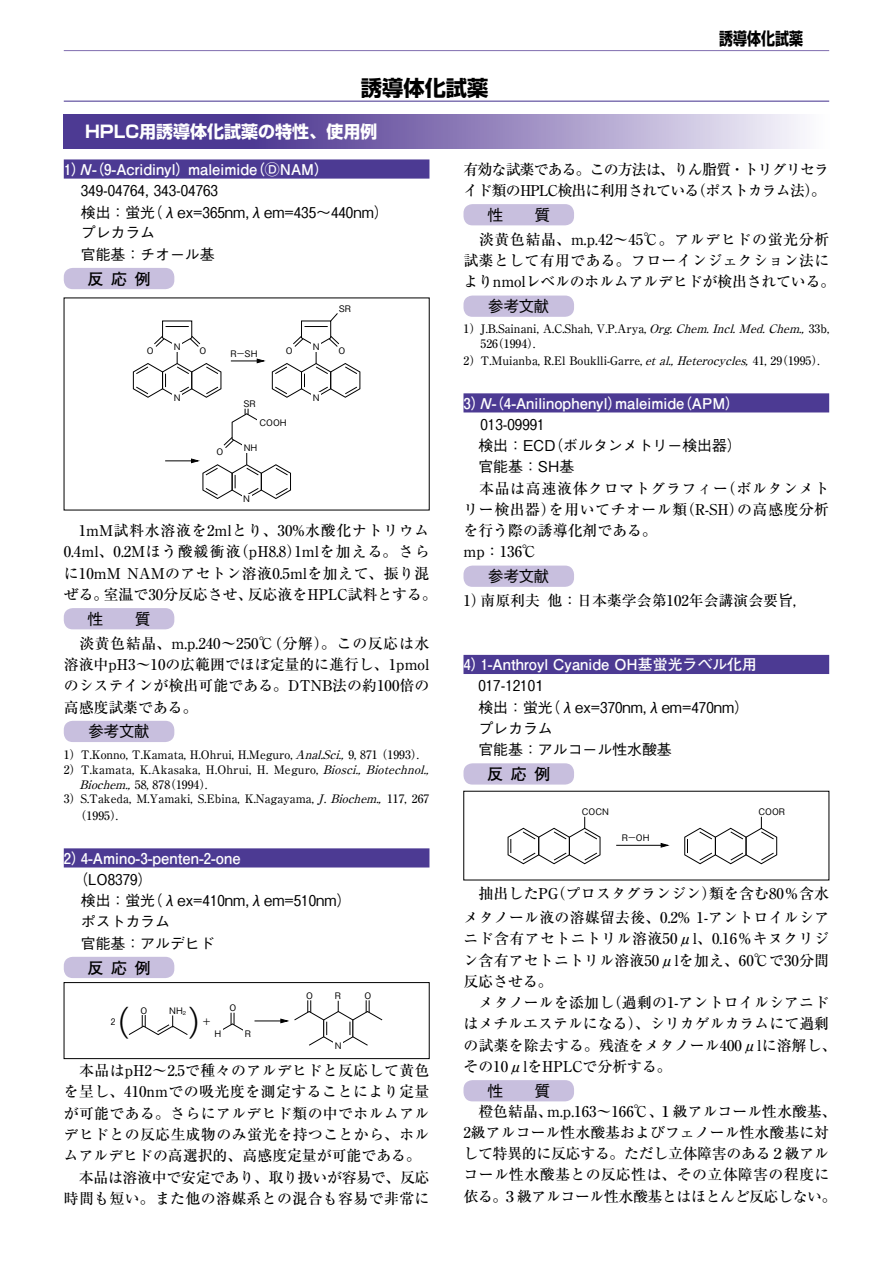
<style>
.page{position:relative;width:893px;height:1263px;background:#fff}
.page>*{position:absolute;margin:0;border:0;box-sizing:border-box;transform-origin:0 0}
.t1{font:300 expanded 34.5px "Shin Go Pro";color:#000}
.t2{font:700 21.3px "Shin Go Pr 5";color:#000}
.t3{font:700 16.95px "Shin Go Pr 5";color:#fff}
.t4{font:700 16.95px "Shin Go Pr 5";letter-spacing:.005em;color:#000;scale:.82 1}
.t5{font:500 15.9px "Gothic BBB Pr 5";letter-spacing:-.05em;color:#000}
.t6{font:700 15.9px "Futo Go B101 Pr 5";letter-spacing:.48em;color:#000}
.t7{font:500 14.85px/21.3px "Ryumin Pr 5";letter-spacing:.005em;color:#000}
.t8{font:500 14.85px/21.3px "Ryumin Pr 5";letter-spacing:.025em;color:#000}
.t9{font:500 14.85px/21.3px "Gothic BBB Pr 5";color:#000}
.t10{font:700 14.85px "Futo Go B101 Pr 5";color:#fff}
.t11{font:500 14.85px/21.3px "Ryumin Pr 5";letter-spacing:.035em;color:#000}
.t12{font:500 14.85px/21.3px "Ryumin Pr 5";letter-spacing:-.05em;color:#000}
.t13{font:500 11.7px/14.9px "Ryumin Pr 5";color:#000}
.t14{font:500 9px "Gothic BBB Pro";color:#000}
.s1{font-style:italic}
</style>
<div class="page">
<hr style="left:64px;top:101px;width:765px;height:1px;background:#4c3a93">
<svg style="left:64px;top:115px;width:736px;height:34px;background:#8a7bb7"></svg>
<div style="left:64px;top:159px;width:365px;height:20px;background:#4c3a93"></div>
<div style="left:64px;top:848px;width:365px;height:19px;background:#4c3a93"></div>
<div style="left:64px;top:268px;width:110px;height:21px;background:#c8bfde;border-radius:9px"></div>
<div style="left:64px;top:608px;width:110px;height:21px;background:#c8bfde;border-radius:9px"></div>
<div style="left:64px;top:721px;width:110px;height:21px;background:#c8bfde;border-radius:9px"></div>
<div style="left:64px;top:957px;width:110px;height:21px;background:#c8bfde;border-radius:9px"></div>
<svg style="left:223px;top:1013px;width:20px;height:18px"></svg>
<hr style="left:254px;top:1020px;width:30px;height:1px;background:#000">
<svg style="left:280px;top:1000px;width:102px;height:46px"></svg>
<svg style="left:128px;top:1015px;width:60px;height:21px"></svg>
<div style="left:64px;top:982px;width:365px;height:77px;border:1px solid #000"></div>
<svg style="left:133px;top:320px;width:89px;height:78px"></svg>
<div style="left:173px;top:342px;width:9px;height:9px;background:#fff"></div>
<div style="left:173px;top:393px;width:9px;height:9px;background:#fff"></div>
<svg style="left:231px;top:313px;width:130px;height:85px"></svg>
<hr style="left:165px;top:460px;width:30px;height:1px;background:#000">
<svg style="left:191px;top:409px;width:100px;height:90px"></svg>
<div style="left:463px;top:393px;width:366px;height:19px;background:#4c3a93"></div>
<div style="left:463px;top:655px;width:366px;height:19px;background:#4c3a93"></div>
<div style="left:463px;top:204px;width:111px;height:21px;background:#c8bfde;border-radius:9px"></div>
<div style="left:463px;top:296px;width:111px;height:21px;background:#c8bfde;border-radius:9px"></div>
<div style="left:463px;top:566px;width:111px;height:21px;background:#c8bfde;border-radius:9px"></div>
<div style="left:463px;top:763px;width:111px;height:21px;background:#c8bfde;border-radius:9px"></div>
<hr style="left:616px;top:845px;width:48px;height:1px;background:#000">
<svg style="left:660px;top:843px;width:10px;height:5px"></svg>
<svg style="left:508px;top:817px;width:93px;height:48px"></svg>
<svg style="left:684px;top:817px;width:93px;height:48px"></svg>
<div style="left:463px;top:1080px;width:111px;height:21px;background:#c8bfde;border-radius:9px"></div>
<hr style="left:64px;top:50px;width:765px;height:1px;background:#816eb0">
<p class="t4" style="left:719px;top:25px;width:104px">誘導体化試薬</p>
<h2 class="t2" style="left:361px;top:71px;width:129px">誘導体化試薬</h2>
<p class="t3" style="left:85px;top:118px;width:294px">HPLC用誘導体化試薬の特性、使用例</p>
<p class="t10" style="left:64px;top:157px;width:267px">1）<span class="s1">N</span>-（9-Acridinyl）maleimide（ⒹNAM）</p>
<p class="t9" style="left:81px;top:178px;width:309px;line-height:22.4px">349-04764, 343-04763<br>検出：蛍光（λex=365nm,λem=435〜440nm）</p>
<p class="t9" style="left:81px;top:221px;width:135px">プレカラム<br>官能基：チオール基</p>
<p class="t6" style="left:88px;top:266px;width:65px">反応例</p>
<p class="t12" style="left:463px;top:157px;width:367px">有効な試薬である。この方法は、りん脂質・トリグリセライド類のHPLC検出に利用されている（ポストカラム法）。</p>
<p class="t5" style="left:487px;top:202px;width:65px">性　　質</p>
<p class="t8" style="left:463px;top:228px;width:373px">　淡黄色結晶、m.p.42〜45℃。アルデヒドの蛍光分析試薬として有用である。フローインジェクション法によりnmolレベルのホルムアルデヒドが検出されている。</p>
<p class="t5" style="left:488px;top:293px;width:63px">参考文献</p>
<p class="t13" style="left:480px;top:321px;width:350px;text-indent:-17px">1）J.B.Sainani, A.C.Shah, V.P.Arya, <span class="s1">Org.Chem.Incl.Med.Chem.,</span>33b,<br>526（1994）.</p>
<p class="t13" style="left:463px;top:352px;width:361px">2）T.Muianba, R.El Bouklli-Garre, <span class="s1">etal.,Heterocycles,</span>41, 29（1995）.</p>
<p class="t10" style="left:463px;top:391px;width:278px">3）<span class="s1">N</span>-（4-Anilinophenyl）maleimide（APM）</p>
<p class="t9" style="left:463px;top:412px;width:280px;text-indent:17px">013-09991<br>　検出：ECD（ボルタンメトリー検出器）　官能基：SH基</p>
<p class="t11" style="left:463px;top:476px;width:367px">　本品は高速液体クロマトグラフィー（ボルタンメトリー検出器）を用いてチオール類（R-SH）の高感度分析を行う際の誘導化剤である。<br>mp：136℃</p>
<p class="t5" style="left:488px;top:563px;width:63px">参考文献</p>
<p class="t7" style="left:463px;top:589px;width:334px">1）南原利夫他：日本薬学会第102年会講演会要旨,</p>
<p class="t14" style="left:339px;top:302px;width:14px">SR</p>
<p class="t14" style="left:174px;top:340px;width:8px">N</p>
<p class="t14" style="left:313px;top:340px;width:8px">N</p>
<p class="t14" style="left:147px;top:343px;width:8px">O</p>
<p class="t14" style="left:200px;top:343px;width:8px">O</p>
<p class="t14" style="left:286px;top:343px;width:8px">O</p>
<p class="t14" style="left:338px;top:343px;width:8px">O</p>
<p class="t14" style="left:230px;top:346px;width:28px">R－SH</p>
<p class="t14" style="left:174px;top:390px;width:8px">N</p>
<p class="t14" style="left:313px;top:390px;width:8px">N</p>
<p class="t14" style="left:243px;top:397px;width:14px">SR</p>
<p class="t14" style="left:259px;top:415px;width:29px">COOH</p>
<p class="t14" style="left:244px;top:441px;width:15px">NH</p>
<p class="t14" style="left:216px;top:445px;width:8px">O</p>
<p class="t14" style="left:243px;top:491px;width:8px">N</p>
<p class="t7" style="left:64px;top:519px;width:375px">　1mM試料水溶液を2mlとり、30%水酸化ナトリウム0.4ml、0.2Mほう酸緩衝液（pH8.8）1mlを加える。さらに10mM NAMのアセトン溶液0.5mlを加えて、振り混ぜる。室温で30分反応させ、反応液をHPLC試料とする。</p>
<p class="t5" style="left:88px;top:606px;width:65px">性　　質</p>
<p class="t7" style="left:64px;top:631px;width:367px;text-align:justify">　淡黄色結晶、m.p.240〜250℃（分解）。この反応は水溶液中pH3〜10の広範囲でほぼ定量的に進行し、1pmolのシステインが検出可能である。DTNB法の約100倍の高感度試薬である。</p>
<p class="t5" style="left:88px;top:719px;width:63px">参考文献</p>
<p class="t13" style="left:64px;top:746px;width:360px">1）T.Konno, T.Kamata, H.Ohrui, H.Meguro, <span class="s1">Anal.Sci.,</span>9, 871 （1993）.</p>
<p class="t13" style="left:64px;top:761px;width:370px">2）T.kamata, K.Akasaka, H.Ohrui, H. Meguro, <span class="s1">Biosci., Biotechnol.,</span></p>
<p class="t13" style="left:80px;top:776px;width:133px"><span class="s1">Biochem.,</span>58, 878（ 1 994 ）.</p>
<p class="t13" style="left:64px;top:791px;width:367px">3）S.Takeda, M.Yamaki, S.Ebina, K.Nagayama, <span class="s1">J</span>. <span class="s1">Biochem.,</span> 117, 267</p>
<p class="t13" style="left:75px;top:807px;width:48px">（1995）.</p>
<p class="t10" style="left:64px;top:846px;width:178px">2）4-Amino-3-penten-2-one</p>
<p class="t9" style="left:81px;top:867px;width:272px;text-indent:-7px">（LO8379）<br>検出：蛍光（λex=410nm,λem=510nm）ポストカラム<br>官能基：アルデヒド</p>
<p class="t6" style="left:88px;top:955px;width:65px">反応例</p>
<h1 class="t1" style="left:116px;top:992px;width:86px">(　　)</h1>
<p class="t10" style="left:463px;top:653px;width:295px">4）1-Anthroyl Cyanide OH基蛍光ラベル化用</p>
<p class="t9" style="left:463px;top:674px;width:287px">　017-12101<br>　検出：蛍光（λex=370nm,λem=470nm）　プレカラム<br>　官能基：アルコール性水酸基</p>
<p class="t6" style="left:487px;top:761px;width:65px">反応例</p>
<p class="t14" style="left:582px;top:804px;width:29px">COCN</p>
<p class="t14" style="left:758px;top:804px;width:28px">COOR</p>
<p class="t14" style="left:622px;top:830px;width:29px">R－OH</p>
<p class="t7" style="left:463px;top:880px;width:367px;line-height:24.5px;text-align:right">抽出したPG（プロスタグランジン）類を含む80％含水メタノール液の溶媒留去後、0.2% 1-アントロイルシア</p>
<p class="t7" style="left:463px;top:927px;width:375px">ニド含有アセトニトリル溶液50μl、0.16％キヌクリジン含有アセトニトリル溶液50μlを加え、60℃で30分間反応させる。<br>　メタノールを添加し（過剰の1-アントロイルシアニドはメチルエステルになる）、シリカゲルカラムにて過剰の試薬を除去する。残渣をメタノール400μlに溶解し、その10μlをHPLCで分析する。</p>
<p class="t5" style="left:487px;top:1078px;width:65px">性　　質</p>
<p class="t7" style="left:463px;top:1099px;width:375px">　橙色結晶、m.p.163〜166℃、１級アルコール性水酸基、<br>2級アルコール性水酸基およびフェノール性水酸基に対して特異的に反応する。ただし立体障害のある２級アルコール性水酸基との反応性は、その立体障害の程度に依る。３級アルコール性水酸基とはほとんど反応しない。</p>
<p class="t14" style="left:306px;top:988px;width:8px">O</p>
<p class="t14" style="left:364px;top:988px;width:8px">O</p>
<p class="t14" style="left:335px;top:989px;width:8px">R</p>
<p class="t14" style="left:141px;top:1003px;width:8px">O</p>
<p class="t14" style="left:229px;top:1001px;width:8px">O</p>
<p class="t14" style="left:169px;top:1003px;width:18px">NH<sub>2</sub></p>
<p class="t14" style="left:111px;top:1014px;width:6px">2</p>
<p class="t14" style="left:202px;top:1014px;width:10px">＋</p>
<p class="t14" style="left:214px;top:1026px;width:8px">H</p>
<p class="t14" style="left:245px;top:1026px;width:8px">R</p>
<p class="t8" style="left:64px;top:1059px;width:367px">　本品はpH2〜2.5で種々のアルデヒドと反応して黄色を呈し、410nmでの吸光度を測定することにより定量が可能である。さらにアルデヒド類の中でホルムアルデヒドとの反応生成物のみ蛍光を持つことから、ホルムアルデヒドの高選択的、高感度定量が可能である。　本品は溶液中で安定であり、取り扱いが容易で、反応時間も短い。また他の溶媒系との混合も容易で非常に</p>
<p class="t14" style="left:335px;top:1038px;width:8px">N</p>
</div>
